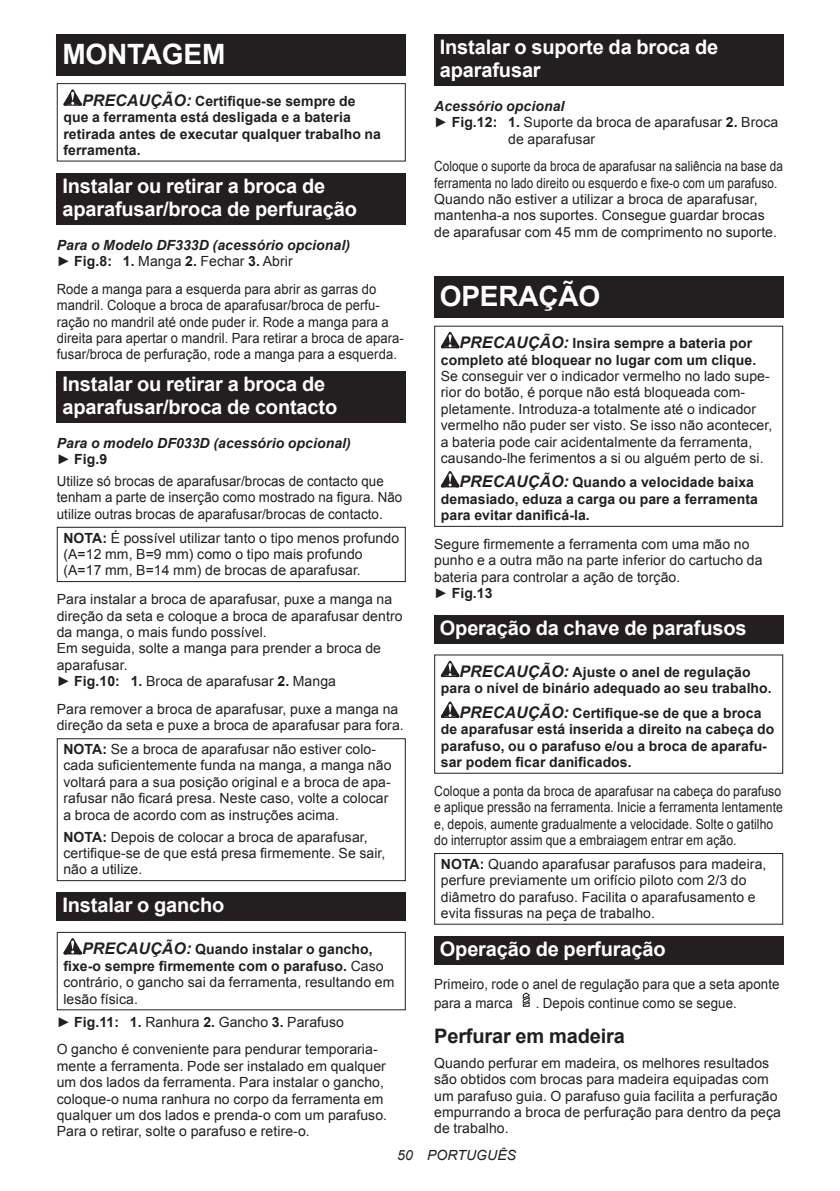
<style>
.page{position:relative;width:840px;height:1191px;background:#fff}
.page>*{position:absolute;margin:0;border:0;box-sizing:border-box;transform-origin:0 0}
.t1{font:700 28px "Arial";letter-spacing:-.01em;color:#fff}
.t2{font:700 20px/23.4px "Arial";letter-spacing:-.01em;color:#fff}
.t3{font:700 20px "Arial";letter-spacing:-.01em;color:#231f20}
.t4{font:14px/16.4px "Arial";letter-spacing:.005em;color:#231f20}
.t5{font:700 14px/16.4px "Arial";letter-spacing:.005em;color:#231f20}
.t6{font:14px/16.4px "Arial";letter-spacing:.005em;color:#231f20;scale:.84 1}
.t7{font:14px/16.4px "Arial";letter-spacing:.005em;color:#231f20;scale:.93 1}
.t8{font:14px/16.4px "Arial";letter-spacing:.005em;color:#231f20;scale:.95 1}
.t9{font:14px/16.4px "Arial";letter-spacing:.005em;color:#231f20;scale:.87 1}
.t10{font:italic 700 14px/16.4px "Arial";letter-spacing:.005em;color:#231f20}
.t11{font:italic 14px "Arial";letter-spacing:.005em;color:#231f20}
.s1{font-style:italic;font-size:16px}
.s2{font-weight:400;font-style:normal}
.s3{font-style:normal}
.s4{font-weight:700}
.s5{font-weight:700;font-style:italic;font-size:16px}
</style>
<div class="page">
<div style="left:57px;top:34px;width:348px;height:41px;background:#231f20"></div>
<svg style="left:63px;top:89px;width:19px;height:17px"></svg>
<div style="left:57px;top:83px;width:348px;height:79px;border:1px solid #231f20"></div>
<div style="left:57px;top:173px;width:348px;height:52px;background:#231f20"></div>
<div style="left:57px;top:371px;width:348px;height:51px;background:#231f20"></div>
<div style="left:57px;top:527px;width:348px;height:55px;border:1px solid #231f20"></div>
<div style="left:57px;top:738px;width:348px;height:143px;border:1px solid #231f20"></div>
<div style="left:57px;top:892px;width:348px;height:29px;background:#231f20"></div>
<svg style="left:63px;top:938px;width:19px;height:16px"></svg>
<div style="left:57px;top:932px;width:348px;height:78px;border:1px solid #231f20"></div>
<div style="left:434px;top:34px;width:348px;height:52px;background:#231f20"></div>
<div style="left:434px;top:276px;width:348px;height:42px;background:#231f20"></div>
<svg style="left:440px;top:332px;width:19px;height:16px"></svg>
<svg style="left:440px;top:471px;width:19px;height:16px"></svg>
<div style="left:434px;top:326px;width:348px;height:201px;border:1px solid #231f20"></div>
<div style="left:434px;top:615px;width:348px;height:28px;background:#231f20"></div>
<svg style="left:440px;top:660px;width:19px;height:17px"></svg>
<svg style="left:440px;top:701px;width:19px;height:17px"></svg>
<div style="left:434px;top:853px;width:348px;height:71px;border:1px solid #231f20"></div>
<div style="left:434px;top:936px;width:348px;height:28px;background:#231f20"></div>
<svg style="left:522px;top:992px;width:8px;height:15px"></svg>
<h1 class="t1" style="left:62px;top:35px;width:164px">MONTAGEM</h1>
<p class="t5" style="left:63px;top:93px;width:319px;text-indent:19px"><span class="s1">PRECAUÇÃO:</span> Certifique-se sempre de que a ferramenta está desligada e a bateria retirada antes de executar qualquer trabalho na ferramenta.</p>
<h2 class="t2" style="left:62px;top:175px;width:296px">Instalar ou retirar a broca de aparafusar/broca de perfuração</h2>
<p class="t10" style="left:57px;top:237px;width:295px">Para o Modelo DF333D (acessório opcional) <span class="s2">►</span> <span class="s3">Fig.8: 1.</span> <span class="s2">Manga</span> <span class="s3">2.</span> <span class="s2">Fechar</span> <span class="s3">3.</span> <span class="s2">Abrir</span></p>
<p class="t7" style="left:57px;top:281px;width:374px">Rode a manga para a esquerda para abrir as garras do mandril. Coloque a broca de aparafusar/broca de perfu&shy;ração no mandril até onde puder ir. Rode a manga para a direita para apertar o mandril. Para retirar a broca de apara&shy;fusar/broca de perfuração, rode a manga para a esquerda.</p>
<h2 class="t2" style="left:62px;top:372px;width:276px">Instalar ou retirar a broca de aparafusar/broca de contacto</h2>
<p class="t10" style="left:57px;top:435px;width:295px">Para o modelo DF033D (acessório opcional) <span class="s2">►</span> <span class="s3">Fig.9</span></p>
<p class="t8" style="left:57px;top:473px;width:365px">Utilize só brocas de aparafusar/brocas de contacto que tenham a parte de inserção como mostrado na figura. Não utilize outras brocas de aparafusar/brocas de contacto.</p>
<p class="t4" style="left:63px;top:529px;width:337px"><span class="s4">NOTA:</span> É possível utilizar tanto o tipo menos profundo (A=12 mm, B=9 mm) como o tipo mais profundo (A=17 mm, B=14 mm) de brocas de aparafusar.</p>
<p class="t4" style="left:57px;top:591px;width:347px">Para instalar a broca de aparafusar, puxe a manga na direção da seta e coloque a broca de aparafusar dentro da manga, o mais fundo possível.<br>Em seguida, solte a manga para prender a broca de aparafusar.<br>► <span class="s4">Fig.10: 1.</span> Broca de aparafusar <span class="s4">2.</span> Manga</p>
<p class="t4" style="left:57px;top:701px;width:348px">Para remover a broca de aparafusar, puxe a manga na direção da seta e puxe a broca de aparafusar para fora.</p>
<p class="t4" style="left:63px;top:741px;width:329px"><span class="s4">NOTA:</span> Se a broca de aparafusar não estiver colo&shy;cada suficientemente funda na manga, a manga não voltará para a sua posição original e a broca de apa&shy;rafusar não ficará presa. Neste caso, volte a colocar a broca de acordo com as instruções acima.</p>
<p class="t4" style="left:63px;top:828px;width:323px"><span class="s4">NOTA:</span> Depois de colocar a broca de aparafusar, certifique-se de que está presa firmemente. Se sair, não a utilize.</p>
<h2 class="t2" style="left:62px;top:894px;width:163px">Instalar o gancho</h2>
<p class="t4" style="left:63px;top:941px;width:332px;text-indent:19px"><span class="s5">PRECAUÇÃO:</span> <span class="s4">Quando instalar o gancho, fixe-o sempre firmemente com o parafuso.</span> Caso contrário, o gancho sai da ferramenta, resultando em lesão física.</p>
<p class="t4" style="left:57px;top:1008px;width:322px;line-height:27.8px">► <span class="s4">Fig.11: 1.</span> Ranhura <span class="s4">2.</span> Gancho <span class="s4">3.</span> Parafuso<br>O gancho é conveniente para pendurar temporaria-</p>
<p class="t4" style="left:57px;top:1057px;width:332px">mente a ferramenta. Pode ser instalado em qualquer um dos lados da ferramenta. Para instalar o gancho, coloque-o numa ranhura no corpo da ferramenta em qualquer um dos lados e prenda-o com um parafuso.<br>Para o retirar, solte o parafuso e retire-o.</p>
<h2 class="t2" style="left:439px;top:36px;width:280px">Instalar o suporte da broca de aparafusar</h2>
<p class="t10" style="left:434px;top:98px;width:132px">Acessório opcional</p>
<p class="t4" style="left:434px;top:114px;width:345px">► <span class="s4">Fig.12: 1.</span> Suporte da broca de aparafusar <span class="s4">2.</span> Broca</p>
<p class="t4" style="left:508px;top:131px;width:88px">de aparafusar</p>
<p class="t6" style="left:434px;top:158px;width:416px">Coloque o suporte da broca de aparafusar na saliência na base da ferramenta no lado direito ou esquerdo e fixe-o com um parafuso.<br>Quando não estiver a utilizar a broca de aparafusar, mantenha-a nos suportes. Consegue guardar brocas de aparafusar com 45 mm de comprimento no suporte.</p>
<h1 class="t1" style="left:439px;top:278px;width:162px">OPERAÇÃO</h1>
<p class="t5" style="left:440px;top:335px;width:317px;text-align:right"><span class="s1">PRECAUÇÃO:</span> Insira sempre a bateria por completo até bloquear no lugar com um clique.</p>
<p class="t4" style="left:440px;top:368px;width:333px">Se conseguir ver o indicador vermelho no lado supe&shy;rior do botão, é porque não está bloqueada com&shy;pletamente. Introduza-a totalmente até o indicador vermelho não puder ser visto. Se isso não acontecer, a bateria pode cair acidentalmente da ferramenta, causando-lhe ferimentos a si ou alguém perto de si.</p>
<p class="t5" style="left:440px;top:475px;width:318px;text-indent:19px"><span class="s1">PRECAUÇÃO:</span> Quando a velocidade baixa demasiado, eduza a carga ou pare a ferramenta para evitar danificá-la.</p>
<p class="t4" style="left:434px;top:536px;width:329px">Segure firmemente a ferramenta com uma mão no punho e a outra mão na parte inferior do cartucho da bateria para controlar a ação de torção.<br>► <span class="s4">Fig.13</span></p>
<h2 class="t2" style="left:439px;top:617px;width:308px">Operação da chave de parafusos</h2>
<p class="t5" style="left:440px;top:664px;width:332px;text-align:center"><span class="s1">PRECAUÇÃO:</span> Ajuste o anel de regulação<br>para o nível de binário adequado ao seu trabalho.</p>
<p class="t5" style="left:440px;top:705px;width:335px;text-indent:19px"><span class="s1">PRECAUÇÃO:</span> Certifique-se de que a broca de aparafusar está inserida a direito na cabeça do parafuso, ou o parafuso e/ou a broca de aparafu&shy;sar podem ficar danificados.</p>
<p class="t9" style="left:434px;top:783px;width:402px">Coloque a ponta da broca de aparafusar na cabeça do parafuso e aplique pressão na ferramenta. Inicie a ferramenta lentamente e, depois, aumente gradualmente a velocidade. Solte o gatilho do interruptor assim que a embraiagem entrar em ação.</p>
<p class="t4" style="left:440px;top:856px;width:327px"><span class="s4">NOTA:</span> Quando aparafusar parafusos para madeira, perfure previamente um orifício piloto com 2/3 do diâmetro do parafuso. Facilita o aparafusamento e evita fissuras na peça de trabalho.</p>
<h2 class="t2" style="left:439px;top:938px;width:227px">Operação de perfuração</h2>
<p class="t8" style="left:434px;top:975px;width:365px;line-height:18.8px">Primeiro, rode o anel de regulação para que a seta aponte para a marca</p>
<p class="t8" style="left:535px;top:995px;width:213px">. Depois continue como se segue.</p>
<h2 class="t3" style="left:434px;top:1022px;width:192px">Perfurar em madeira</h2>
<p class="t4" style="left:434px;top:1054px;width:348px">Quando perfurar em madeira, os melhores resultados são obtidos com brocas para madeira equipadas com um parafuso guia. O parafuso guia facilita a perfuração empurrando a broca de perfuração para dentro da peça de trabalho.</p>
<p class="t11" style="left:397px;top:1146px;width:120px">50 PORTUGUÊS</p>
</div>
